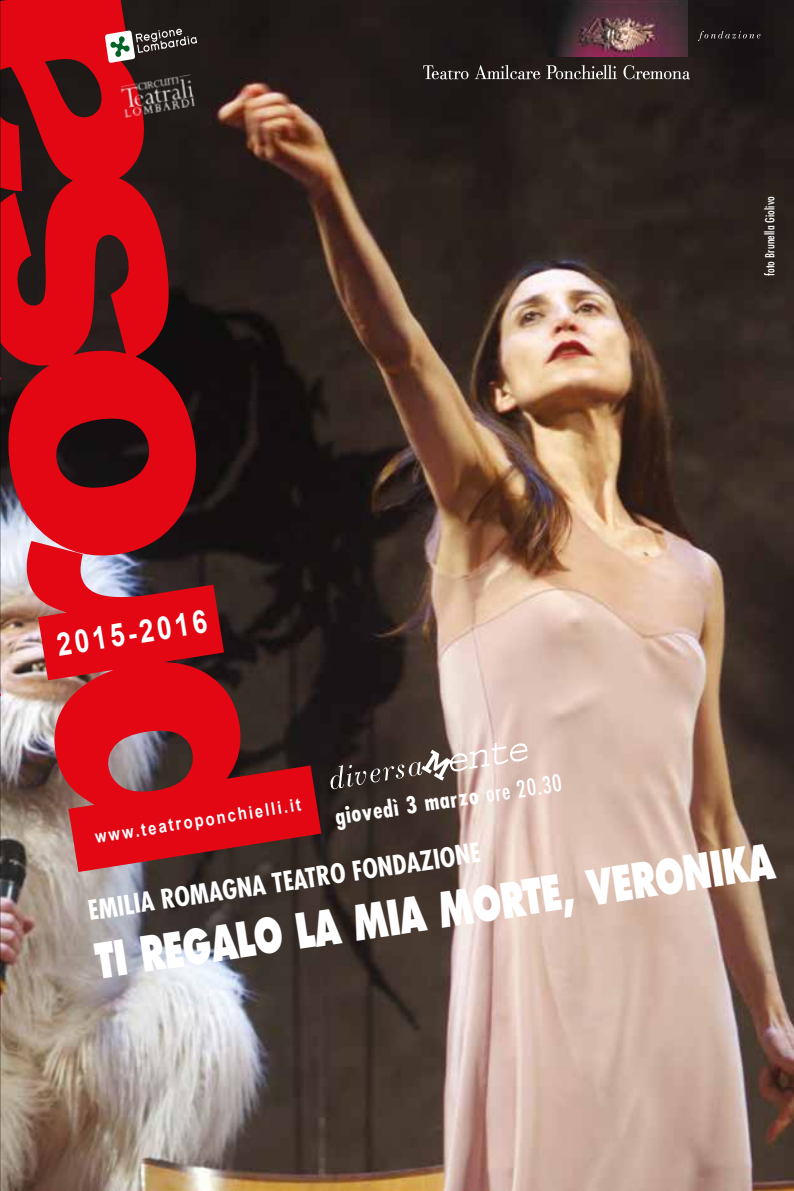
<style>
.page{position:relative;width:794px;height:1191px;background:#fff}
.page>*{position:absolute;margin:0;border:0;box-sizing:border-box;transform-origin:0 0}
.t1{font:800 47.25px "Futura Std";color:#fff;scale:.68 1}
.t2{font:700 31.85px "Arial";color:#fff;scale:.83 1}
.t3{font:700 condensed 26.25px "Futura Std";color:#fff}
.t4{font:700 condensed 22.75px "Futura Std";color:#fff}
.t5{font:700 17.5px "Arial";color:#fff;scale:.85 1}
.t6{font:condensed 12.25px "Futura Std";letter-spacing:.01em;color:#fff}
.s1{font-weight:400}
</style>
<div class="page">
<img style="left:0;top:0;width:794px;height:1191px">
<svg style="left:0;top:0;width:321px;height:872px;background:#7f1f23"></svg>
<img style="left:547px;top:0;width:141px;height:56px">
<svg style="left:423px;top:65px;width:267px;height:14px;background:#534c4a"></svg>
<svg style="left:698px;top:31px;width:62px;height:10px"></svg>
<svg style="left:105px;top:28px;width:92px;height:35px"></svg>
<img style="left:120px;top:73px;width:78px;height:45px">
<svg style="left:330px;top:742px;width:198px;height:47px;background:#83746f"></svg>
<img style="left:0;top:1071px;width:1px;height:120px">
<hr style="left:0;top:114px;width:1px;height:255px;background:#181712">
<p class="t2" style="left:54px;top:624px;width:184px;rotate:-9deg">2015-2016</p>
<p class="t6" style="left:762px;top:276px;width:82px;rotate:-90deg">foto Brunella Giolivo</p>
<p class="t4" style="left:333px;top:802px;width:230px;rotate:-8deg">giovedì 3 marzo <span class="s1">ore 20.30</span></p>
<p class="t3" style="left:86px;top:892px;width:397px;rotate:-8deg">EMILIA ROMAGNA TEATRO FONDAZIONE</p>
<p class="t5" style="left:93px;top:825px;width:246px;rotate:-9deg">www.teatroponchielli.it</p>
<h1 class="t1" style="left:92px;top:935px;width:1009px;rotate:-9deg">Ti regalo la mia mort e, Veronika</h1>
</div>
